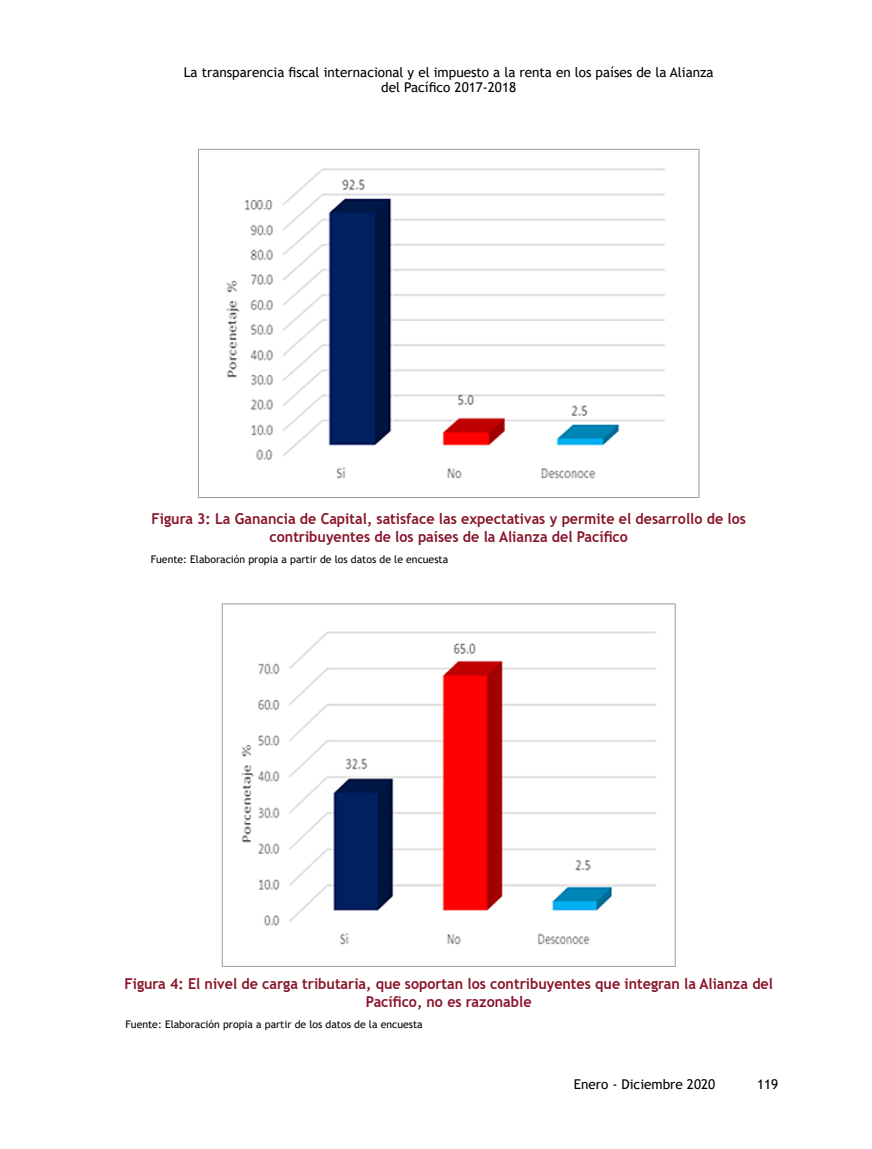
<style>
.page{position:relative;width:872px;height:1149px;background:#fff}
.page>*{position:absolute;margin:0;border:0;box-sizing:border-box;transform-origin:0 0}
.t1{font:700 15px/18px "Trebuchet MS";color:#88142a;text-align:center;scale:.95 1}
.t2{font:13.5px/15px "Trebuchet MS";color:#000;text-align:center}
.t3{font:10.5px "Trebuchet MS";color:#000}
</style>
<div class="page">
<img style="left:226px;top:168px;width:439px;height:311px">
<img style="left:241px;top:631px;width:416px;height:314px">
<p class="t2" style="left:184px;top:64px;width:531px">La transparencia fiscal internacional y el impuesto a la renta en los países de la Alianza del Pacífico 2017-2018</p>
<p class="t1" style="left:151px;top:510px;width:627px">Figura 3: La Ganancia de Capital, satisface las expectativas y permite el desarrollo de los contribuyentes de los países de la Alianza del Pacífico</p>
<p class="t3" style="left:151px;top:552px;width:299px">Fuente: Elaboración propia a partir de los datos de le encuesta</p>
<p class="t1" style="left:124px;top:974px;width:684px">Figura 4: El nivel de carga tributaria, que soportan los contribuyentes que integran la Alianza del<br>Pacífico, no es razonable</p>
<p class="t3" style="left:125px;top:1016px;width:299px">Fuente: Elaboración propia a partir de los datos de la encuesta</p>
<p class="t2" style="left:574px;top:1076px;width:143px">Enero - Diciembre 2020</p>
<p class="t2" style="left:757px;top:1076px;width:23px">119</p>
</div>
